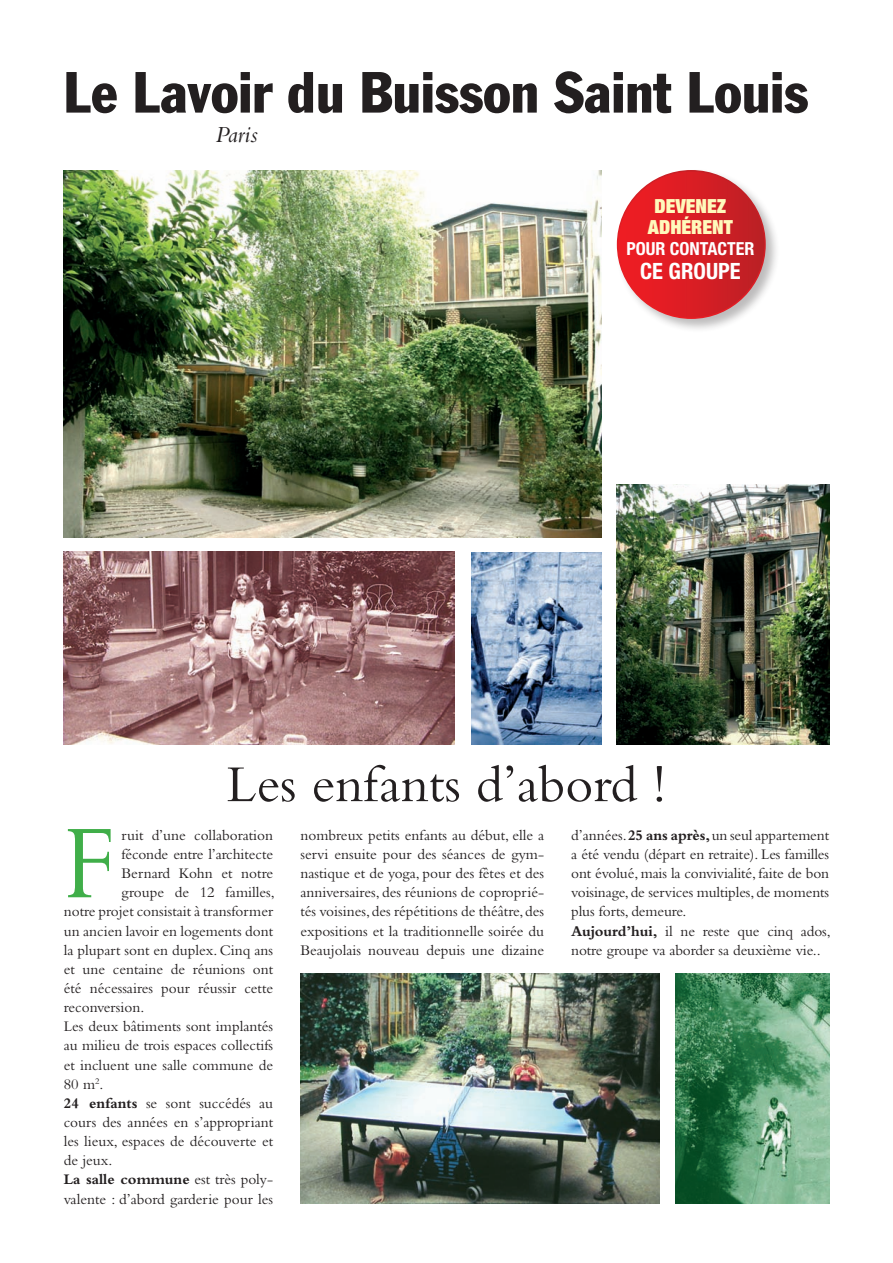
<style>
.page{position:relative;width:893px;height:1263px;background:#fff}
.page>*{position:absolute;margin:0;border:0;box-sizing:border-box;transform-origin:0 0}
.t1{font:109.65px "Bembo";color:#40ae49;scale:.87 1}
.t2{font:condensed 57px "Franklin Gothic";color:#231f20}
.t3{font:54px "Bembo";color:#231f20}
.t4{font:italic 24px "Bembo";color:#231f20}
.t5{font:700 condensed 22.5px "Helvetica Neue";color:#fff}
.t6{font:900 expanded 19.5px/21px "Helvetica Neue";color:#fff9bc;text-align:center}
.t7{font:700 condensed 18px "Helvetica Neue";color:#fff}
.t8{font:15.3px/19.2px "Bembo";color:#231f20;text-align:justify}
.s1{font-weight:700}
</style>
<div class="page">
<img style="left:64px;top:170px;width:537px;height:367px">
<img style="left:300px;top:974px;width:360px;height:229px">
<img style="left:676px;top:974px;width:153px;height:229px">
<img style="left:64px;top:552px;width:391px;height:192px">
<img style="left:471px;top:552px;width:130px;height:192px">
<img style="left:616px;top:484px;width:213px;height:260px">
<div style="left:615px;top:168px;width:171px;height:171px;background:#231f20;opacity:.3"></div>
<div style="left:618px;top:171px;width:147px;height:147px;background:linear-gradient(to right,#f31c23,#bd1f25);border-radius:74px"></div>
<p class="t2" style="left:64px;top:58px;width:746px">Le Lavoir du Buisson Saint Louis</p>
<p class="t4" style="left:215px;top:120px;width:44px">Paris</p>
<p class="t6" style="left:648px;top:195px;width:86px">DEVENEZ<br>ADHÉRENT</p>
<p class="t7" style="left:626px;top:238px;width:128px">POUR CONTACTER</p>
<p class="t5" style="left:640px;top:257px;width:100px">CE GROUPE</p>
<p class="t3" style="left:227px;top:753px;width:441px">Les enfants d’abord !</p>
<p class="t8" style="left:300px;top:825px;width:245px">nombreux petits enfants au début, elle a servi ensuite pour des séances de gym&shy;nastique et de yoga, pour des fêtes et des anniversaires, des réunions de coproprié&shy;tés voisines, des répétitions de théâtre, des expositions et la traditionnelle soirée du Beaujolais nouveau depuis une dizaine</p>
<p class="t8" style="left:571px;top:825px;width:259px">d’années. <span class="s1">25 ans après,</span> un seul appartement a été vendu (départ en retraite). Les familles ont évolué, mais la convivialité, faite de bon voisinage, de services multiples, de moments plus forts, demeure.</p>
<p class="t1" style="left:64px;top:799px;width:60px">F</p>
<p class="t8" style="left:122px;top:825px;width:153px">ruit d’une collaboration</p>
<p class="t8" style="left:122px;top:844px;width:153px">féconde entre l’architecte</p>
<p class="t8" style="left:122px;top:863px;width:153px">Bernard Kohn et notre</p>
<p class="t8" style="left:122px;top:883px;width:155px">groupe de 12 familles,</p>
<p class="t8" style="left:64px;top:902px;width:211px">notre projet consistait à transformer</p>
<p class="t8" style="left:64px;top:921px;width:211px">un ancien lavoir en logements dont</p>
<p class="t8" style="left:64px;top:940px;width:211px">la plupart sont en duplex. Cinq ans</p>
<p class="t8" style="left:64px;top:959px;width:211px">et une centaine de réunions ont</p>
<p class="t8" style="left:64px;top:978px;width:211px">été nécessaires pour réussir cette</p>
<p class="t8" style="left:64px;top:997px;width:82px">reconversion.</p>
<p class="t8" style="left:64px;top:1016px;width:211px">Les deux bâtiments sont implantés au milieu de trois espaces collectifs et incluent une salle commune de 80 m<sup>2</sup>.</p>
<p class="t8" style="left:64px;top:1093px;width:211px"><span class="s1">24 enfants</span> se sont succédés au cours des années en s’appropriant les lieux, espaces de découverte et de jeux.</p>
<p class="t8" style="left:64px;top:1170px;width:211px"><span class="s1">La salle commune</span> est très poly&shy;valente : d’abord garderie pour les</p>
<p class="t8" style="left:571px;top:921px;width:261px"><span class="s1">Aujourd’hui,</span> il ne reste que cinq ados, notre groupe va aborder sa deuxième vie..</p>
</div>
